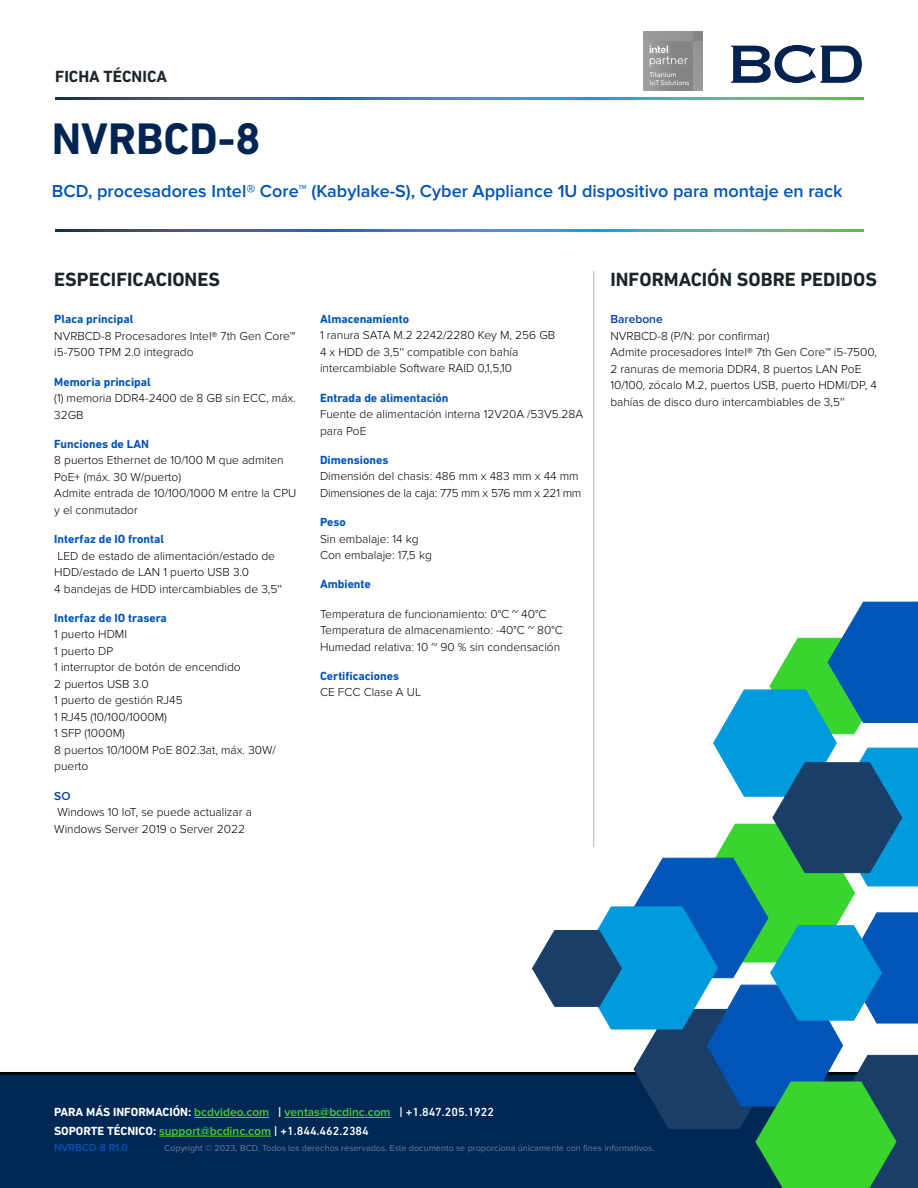
<style>
.page{position:relative;width:918px;height:1188px;background:#fff}
.page>*{position:absolute;margin:0;border:0;box-sizing:border-box;transform-origin:0 0}
.t1{font:700 45px "DIN Next LT Pro";color:#002553}
.t2{font:700 19.5px "DIN Next LT Pro";color:#1a242b}
.t3{font:600 18px "Proxima Nova";color:#0054b7}
.P_-_Paragraph_Style1{font:700 16.5px "DIN Next LT Pro";color:#1c242c}
.t4{font:300 12px/16.5px "Proxima Nova";color:#000}
.P_-_Paragraph_Style4{font:600 12px "Proxima Nova";color:#44d52c}
.t5{font:300 12px/16.5px "Proxima Nova";letter-spacing:-.02em;color:#000}
.t6{font:700 12px/16.5px "DIN Next LT Pro";color:#0054b7}
.P_-_Paragraph_Style4-2{font:600 10.5px "Proxima Nova";color:#0055b7}
.P_-_Paragraph_Style4-3{font:9px "Proxima Nova";color:#667e99}
.s1{font-family:"DIN Next LT Pro";font-weight:700;color:#0054b7}
.s2{font-weight:600;color:#0640a8}
.s3{font-family:"Proxima Nova";font-weight:300;color:#000}
.s4{font-family:"DIN Next LT Pro";font-weight:700;color:#fff}
.s5{font-family:"DIN Next LT Pro";font-weight:500;color:#fff}
</style>
<div class="page">
<hr style="left:593px;top:271px;width:1px;height:576px;background:#b4b5b7">
<img style="left:731px;top:45px;width:131px;height:38px">
<img style="left:643px;top:32px;width:59px;height:59px">
<hr style="left:0;top:1072px;width:917px;height:3px;background:#000">
<div style="left:0;top:1075px;width:918px;height:113px;background:#002855"></div>
<svg style="left:532px;top:602px;width:386px;height:586px"></svg>
<svg style="left:55px;top:229px;width:809px;height:2px;background:#4a819d"></svg>
<svg style="left:55px;top:98px;width:809px;height:1px"></svg>
<hr style="left:194px;top:1117px;width:75px;height:1px;background:#44d52c">
<hr style="left:285px;top:1117px;width:106px;height:1px;background:#44d52c">
<hr style="left:159px;top:1136px;width:112px;height:1px;background:#44d52c">
<p class="P_-_Paragraph_Style1" style="left:55px;top:67px;width:113px">FICHA TÉCNICA</p>
<p class="t1" style="left:52px;top:112px;width:210px">NVRBCD-8</p>
<p class="t3" style="left:52px;top:180px;width:792px">BCD, procesadores Intel® Core™ (Kabylake-S), Cyber Appliance 1U dispositivo para montaje en rack</p>
<p class="t2" style="left:54px;top:268px;width:167px">ESPECIFICACIONES</p>
<p class="t4" style="left:54px;top:311px;width:243px"><span class="s1">Placa principal<br></span>NVRBCD-8 Procesadores Intel® 7th Gen Core™ i5-7500 TPM 2.0 integrado</p>
<p class="t4" style="left:54px;top:374px;width:243px"><span class="s1">Memoria principal<br></span>(1) memoria DDR4-2400 de 8 GB sin ECC, máx.<br>32GB</p>
<p class="t4" style="left:54px;top:436px;width:244px"><span class="s1">Funciones de LAN<br></span>8 puertos Ethernet de 10/100 M que admiten<br>PoE+ (máx. 30 W/puerto)<br>Admite entrada de 10/100/1000 M entre la CPU y el conmutador</p>
<p class="t4" style="left:54px;top:531px;width:229px"><span class="s1">Interfaz de IO frontal<br></span>LED de estado de alimentación/estado de HDD/estado de LAN 1 puerto USB 3.0<br>4 bandejas de HDD intercambiables de 3,5''</p>
<p class="t4" style="left:54px;top:610px;width:223px"><span class="s1">Interfaz de IO trasera<br></span>1 puerto HDMI<br>1 puerto DP<br>1 interruptor de botón de encendido<br>2 puertos USB 3.0<br>1 puerto de gestión RJ45<br>1 RJ45 (10/100/1000M)<br>1 SFP (1000M)<br>8 puertos 10/100M PoE 802.3at, máx. 30W/ puerto</p>
<p class="t4" style="left:54px;top:788px;width:199px"><span class="s2">SO<br></span>Windows 10 IoT, se puede actualizar a<br>Windows Server 2019 o Server 2022</p>
<p class="t4" style="left:320px;top:311px;width:237px"><span class="s1">Almacenamiento<br></span>1 ranura SATA M.2 2242/2280 Key M, 256 GB<br>4 x HDD de 3,5'' compatible con bahía intercambiable Software RAID 0,1,5,10</p>
<p class="t4" style="left:320px;top:390px;width:265px"><span class="s1">Entrada de alimentación<br></span>Fuente de alimentación interna 12V20A /53V5.28A para PoE</p>
<p class="t5" style="left:320px;top:452px;width:263px"><span class="s1">Dimensiones<br></span>Dimensión del chasis: 486 mm x 483 mm x 44 mm<br>Dimensiones de la caja: 775 mm x 576 mm x 221 mm</p>
<p class="t4" style="left:320px;top:514px;width:113px"><span class="s1">Peso<br></span>Sin embalaje: 14 kg<br>Con embalaje: 17,5 kg</p>
<p class="t6" style="left:320px;top:576px;width:52px">Ambiente</p>
<p class="t4" style="left:320px;top:606px;width:244px">Temperatura de funcionamiento: 0°C ~ 40°C<br>Temperatura de almacenamiento: -40°C ~ 80°C<br>Humedad relativa: 10 ~ 90 % sin condensación</p>
<p class="t6" style="left:320px;top:668px;width:103px">Certificaciones<br><span class="s3">CE FCC Clase A UL</span></p>
<p class="t2" style="left:610px;top:268px;width:268px">INFORMACIÓN SOBRE PEDIDOS</p>
<p class="t4" style="left:610px;top:311px;width:268px"><span class="s2">Barebone<br></span>NVRBCD-8 (P/N: por confirmar)<br>Admite procesadores Intel® 7th Gen Core™ i5-7500, 2 ranuras de memoria DDR4, 8 puertos LAN PoE 10/100, zócalo M.2, puertos USB, puerto HDMI/DP, 4 bahías de disco duro intercambiables de 3,5''</p>
<p class="P_-_Paragraph_Style4" style="left:54px;top:1105px;width:442px"><span class="s4">PARA MÁS INFORMACIÓN:</span> bcdvideo.com <span class="s5">|</span> ventas@bcdinc.com <span class="s5">| +1.847.205.1922</span></p>
<p class="P_-_Paragraph_Style4" style="left:54px;top:1124px;width:316px"><span class="s4">SOPORTE TÉCNICO:</span> support@bcdinc.com <span class="s5">| +1.844.462.2384</span></p>
<p class="P_-_Paragraph_Style4-2" style="left:54px;top:1142px;width:76px">NVRBCD-8 R1.0</p>
<p class="P_-_Paragraph_Style4-3" style="left:164px;top:1143px;width:492px">Copyright © 2023, BCD. Todos los derechos reservados. Este documento se proporciona únicamente con fines informativos.</p>
</div>
